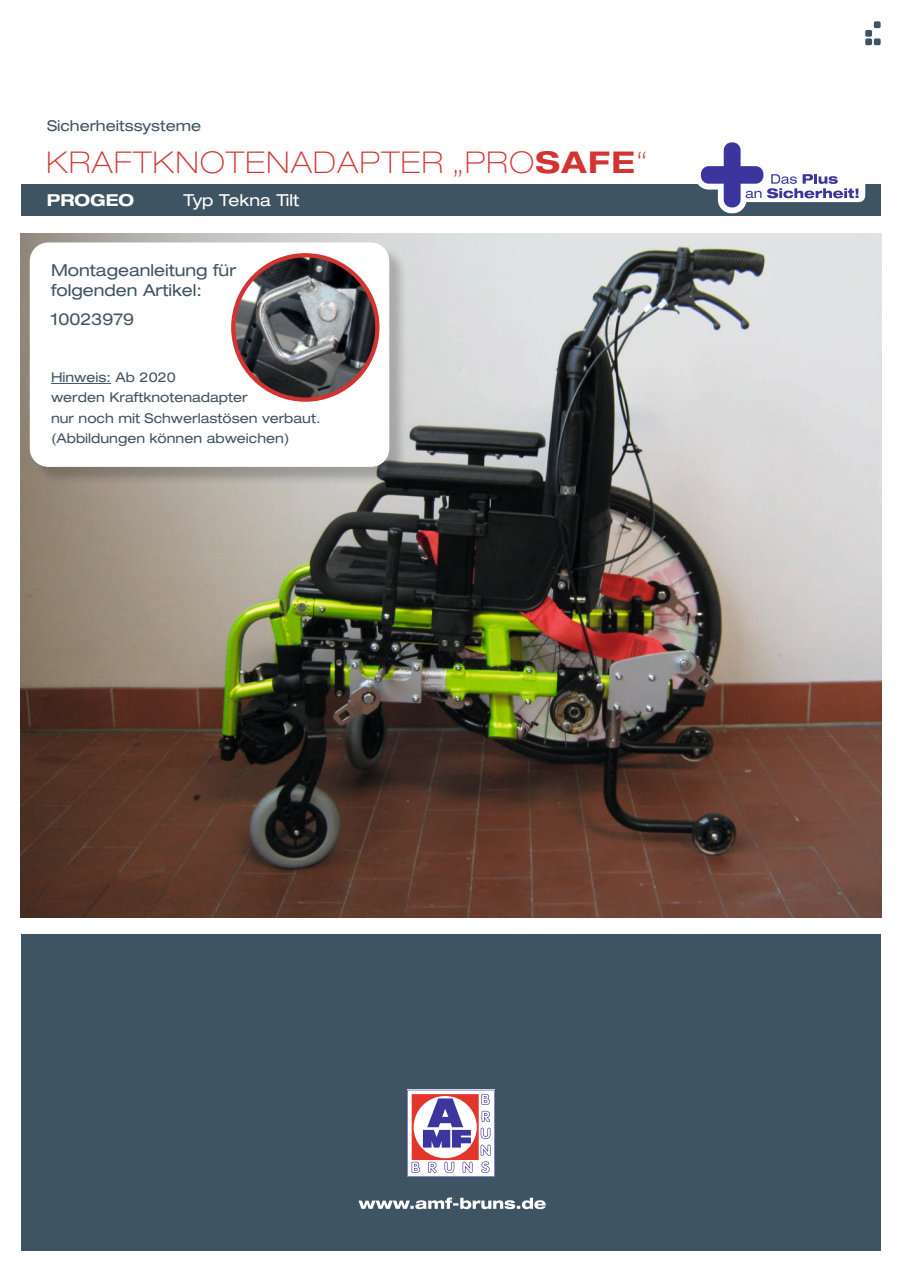
<style>
.page{position:relative;width:902px;height:1272px;background:#fff}
.page>*{position:absolute;margin:0;border:0;box-sizing:border-box;transform-origin:0 0}
.t1{font:100 expanded 30px "Helvetica Neue LT Std";letter-spacing:.05em;color:#d13431}
.t2{font:expanded 16.5px/20.2px "Helvetica Neue LT Std";color:#3f5462}
.t3{font:expanded 16.5px "Helvetica Neue LT Std";color:#fff}
.t4{font:700 expanded 16.5px "Helvetica Neue LT Std";color:#fff}
.t5{font:expanded 15px "Helvetica Neue LT Std";color:#3f5462}
.t6{font:expanded 13.5px "Helvetica Neue LT Std";color:#3f5462}
.s1{font-weight:700}
</style>
<div class="page">
<div style="left:21px;top:185px;width:859px;height:31px;background:#3f5462"></div>
<div style="left:873px;top:21px;width:7px;height:7px;background:#3f5462;border-radius:2px"></div>
<div style="left:865px;top:30px;width:7px;height:7px;background:#3f5462;border-radius:2px"></div>
<div style="left:865px;top:38px;width:7px;height:7px;background:#3f5462;border-radius:2px"></div>
<div style="left:873px;top:38px;width:7px;height:7px;background:#3f5462;border-radius:2px"></div>
<div style="left:21px;top:934px;width:859px;height:316px;background:#3f5462"></div>
<svg style="left:358px;top:1197px;width:187px;height:12px"></svg>
<svg style="left:407px;top:1089px;width:87px;height:87px;background:#ccacc2"></svg>
<div style="left:738px;top:168px;width:127px;height:34px;background:#fff;border-radius:6px"></div>
<svg style="left:695px;top:142px;width:163px;height:71px"></svg>
<div style="left:723px;top:142px;width:17px;height:65px;background:#3b359d;border-radius:8px"></div>
<div style="left:700px;top:166px;width:63px;height:18px;background:#3b359d;border-radius:8px"></div>
<img style="left:21px;top:234px;width:860px;height:683px">
<div style="left:32px;top:245px;width:376px;height:240px;background:#1c1a1b;opacity:.24"></div>
<div style="left:30px;top:242px;width:359px;height:225px;background:#fff;border-radius:18px"></div>
<hr style="left:51px;top:383px;width:60px;height:1px;background:#3f5462">
<img style="left:233px;top:255px;width:144px;height:144px;border-radius:72px">
<div style="left:231px;top:253px;width:148px;height:149px;border:4px solid #d13431;border-radius:50%"></div>
<p class="t5" style="left:47px;top:117px;width:156px">Sicherheitssysteme</p>
<h1 class="t1" style="left:46px;top:144px;width:602px">KRAFTKNOTENADAPTER „PRO<span class="s1">SAFE</span>“</h1>
<p class="t4" style="left:47px;top:190px;width:89px">PROGEO</p>
<p class="t3" style="left:183px;top:190px;width:117px">Typ Tekna Tilt</p>
<p class="t2" style="left:51px;top:259px;width:186px">Montageanleitung für folgenden Artikel:</p>
<p class="t2" style="left:51px;top:308px;width:85px">10023979</p>
<p class="t6" style="left:51px;top:369px;width:126px">Hinweis: Ab 2020</p>
<p class="t6" style="left:51px;top:389px;width:198px">werden Kraftknotenadapter</p>
<p class="t6" style="left:51px;top:409px;width:271px">nur noch mit Schwerlastösen verbaut.</p>
<p class="t6" style="left:51px;top:430px;width:240px">(Abbildungen können abweichen)</p>
</div>
